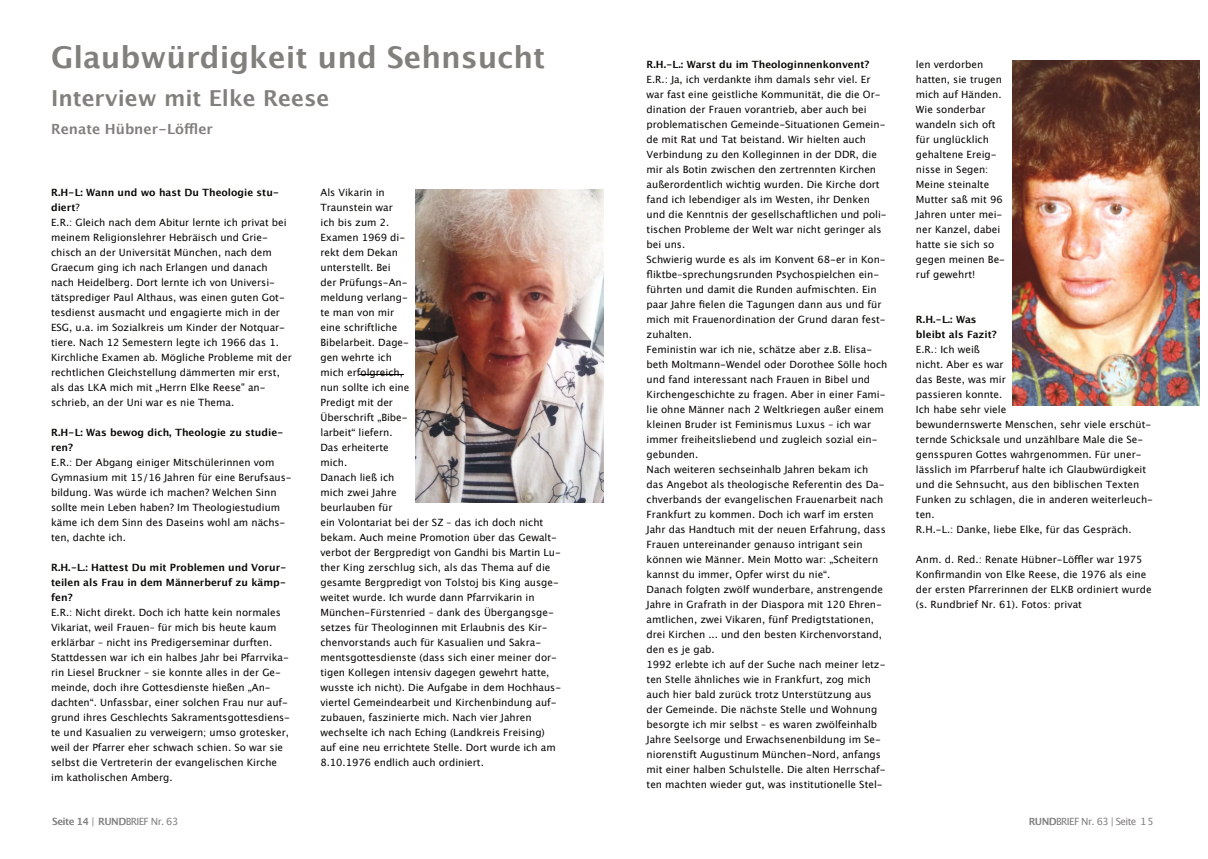
<style>
.page{position:relative;width:1208px;height:859px;background:#fff}
.page>*{position:absolute;margin:0;border:0;box-sizing:border-box;transform-origin:0 0}
.t1{font:700 30px "Lucida Grande";color:#82807d}
.t2{font:700 22px "Lucida Grande";color:#82807d}
.t3{font:700 14px "Lucida Grande";color:#82807d}
.t4{font:10px/15px "Lucida Grande";color:#080704}
.t5{font:700 10px/15px "Lucida Grande";color:#080704}
.t6{font:700 10px "Lucida Grande";letter-spacing:-.06em;color:#81807f}
.t7{font:10px "Lucida Grande";letter-spacing:-.06em;color:#838180}
.s1{font-weight:700}
.s2{font-weight:400;color:#838180}
.s3{font-weight:400}
.s4{font-weight:700;color:#81807f}
.s5{color:#81807f}
</style>
<div class="page">
<hr style="left:359px;top:375px;width:45px;height:1px;background:#080704">
<img style="left:415px;top:189px;width:189px;height:314px">
<img style="left:1012px;top:61px;width:187px;height:344px">
<h1 class="t1" style="left:51px;top:44px;width:496px">Glaubwürdigkeit und Sehnsucht</h1>
<h2 class="t2" style="left:51px;top:88px;width:280px">Interview mit Elke Reese</h2>
<h3 class="t3" style="left:51px;top:123px;width:163px">Renate Hübner-Löffler</h3>
<p class="t4" style="left:51px;top:186px;width:242px"><span class="s1">R.H-L: Wann und wo hast Du Theologie stu&shy;diert</span>?<br>E.R.: Gleich nach dem Abitur lernte ich privat bei meinem Religionslehrer Hebräisch und Grie&shy;chisch an der Universität München, nach dem Graecum ging ich nach Erlangen und danach nach Heidelberg. Dort lernte ich von Universi&shy;tätsprediger Paul Althaus, was einen guten Got&shy;tesdienst ausmacht und engagierte mich in der ESG, u.a. im Sozialkreis um Kinder der Notquar&shy;tiere. Nach 12 Semestern legte ich 1966 das 1.<br>Kirchliche Examen ab. Mögliche Probleme mit der rechtlichen Gleichstellung dämmerten mir erst, als das LKA mich mit „Herrn Elke Reese" an&shy;schrieb, an der Uni war es nie Thema.</p>
<p class="t5" style="left:51px;top:426px;width:234px">R.H-L: Was bewog dich, Theologie zu studie&shy;ren?</p>
<p class="t4" style="left:51px;top:456px;width:242px">E.R.: Der Abgang einiger Mitschülerinnen vom Gymnasium mit 15/16 Jahren für eine Berufsaus&shy;bildung. Was würde ich machen? Welchen Sinn sollte mein Leben haben? Im Theologiestudium käme ich dem Sinn des Daseins wohl am nächs&shy;ten, dachte ich.</p>
<p class="t5" style="left:51px;top:561px;width:237px;text-align:justify">R.H.-L.: Hattest Du mit Problemen und Vorur&shy;teilen als Frau in dem Männerberuf zu kämp&shy;fen?</p>
<p class="t4" style="left:51px;top:606px;width:240px">E.R.: Nicht direkt. Doch ich hatte kein normales Vikariat, weil Frauen– für mich bis heute kaum erklärbar – nicht ins Predigerseminar durften.<br>Stattdessen war ich ein halbes Jahr bei Pfarrvika&shy;rin Liesel Bruckner – sie konnte alles in der Ge&shy;meinde, doch ihre Gottesdienste hießen „An&shy;dachten“. Unfassbar, einer solchen Frau nur auf&shy;grund ihres Geschlechts Sakramentsgottesdiens&shy;te und Kasualien zu verweigern; umso grotesker, weil der Pfarrer eher schwach schien. So war sie selbst die Vertreterin der evangelischen Kirche im katholischen Amberg.</p>
<p class="t4" style="left:320px;top:186px;width:242px">Als Vikarin in<br>Traunstein war<br>ich bis zum 2.<br>Examen 1969 di-<br>rekt dem Dekan<br>unterstellt. Bei<br>der Prüfungs-An-<br>meldung verlang-<br>te man von mir<br>eine schriftliche<br>Bibelarbeit. Dage-<br>gen wehrte ich<br>mich erfolgreich,<br>nun sollte ich eine<br>Predigt mit der<br>Überschrift „Bibe-<br>larbeit“ liefern.<br>Das erheiterte<br>mich.<br>Danach ließ ich<br>mich zwei Jahre<br>beurlauben für<br>ein Volontariat bei der SZ – das ich doch nicht bekam. Auch meine Promotion über das Gewalt&shy;verbot der Bergpredigt von Gandhi bis Martin Lu&shy;ther King zerschlug sich, als das Thema auf die gesamte Bergpredigt von Tolstoj bis King ausge&shy;weitet wurde. Ich wurde dann Pfarrvikarin in<br>München-Fürstenried – dank des Übergangsge&shy;setzes für Theologinnen mit Erlaubnis des Kir&shy;chenvorstands auch für Kasualien und Sakra&shy;mentsgottesdienste (dass sich einer meiner dor&shy;tigen Kollegen intensiv dagegen gewehrt hatte, wusste ich nicht). Die Aufgabe in dem Hochhaus&shy;viertel Gemeindearbeit und Kirchenbindung auf&shy;zubauen, faszinierte mich. Nach vier Jahren wechselte ich nach Eching (Landkreis Freising) auf eine neu errichtete Stelle. Dort wurde ich am<br>8.10.1976 endlich auch ordiniert.</p>
<p class="t5" style="left:646px;top:58px;width:224px">R.H.-L.: Warst du im Theologinnenkonvent?</p>
<p class="t4" style="left:646px;top:73px;width:242px">E.R.: Ja, ich verdankte ihm damals sehr viel. Er war fast eine geistliche Kommunität, die die Or&shy;dination der Frauen vorantrieb, aber auch bei problematischen Gemeinde-Situationen Gemein&shy;de mit Rat und Tat beistand. Wir hielten auch Verbindung zu den Kolleginnen in der DDR, die mir als Botin zwischen den zertrennten Kirchen außerordentlich wichtig wurden. Die Kirche dort fand ich lebendiger als im Westen, ihr Denken und die Kenntnis der gesellschaftlichen und poli&shy;tischen Probleme der Welt war nicht geringer als bei uns.<br>Schwierig wurde es als im Konvent 68-er in Kon&shy;fliktbe–sprechungsrunden Psychospielchen ein&shy;führten und damit die Runden aufmischten. Ein paar Jahre fielen die Tagungen dann aus und für mich mit Frauenordination der Grund daran fest&shy;zuhalten.<br>Feministin war ich nie, schätze aber z.B. Elisa&shy;beth Moltmann-Wendel oder Dorothee Sölle hoch und fand interessant nach Frauen in Bibel und Kirchengeschichte zu fragen. Aber in einer Fami&shy;lie ohne Männer nach 2 Weltkriegen außer einem kleinen Bruder ist Feminismus Luxus – ich war immer freiheitsliebend und zugleich sozial ein&shy;gebunden.<br>Nach weiteren sechseinhalb Jahren bekam ich das Angebot als theologische Referentin des Da&shy;chverbands der evangelischen Frauenarbeit nach Frankfurt zu kommen. Doch ich warf im ersten Jahr das Handtuch mit der neuen Erfahrung, dass Frauen untereinander genauso intrigant sein können wie Männer. Mein Motto war: „Scheitern kannst du immer, Opfer wirst du nie“.<br>Danach folgten zwölf wunderbare, anstrengende Jahre in Grafrath in der Diaspora mit 120 Ehren&shy;amtlichen, zwei Vikaren, fünf Predigtstationen, drei Kirchen ... und den besten Kirchenvorstand, den es je gab.<br>1992 erlebte ich auf der Suche nach meiner letz&shy;ten Stelle ähnliches wie in Frankfurt, zog mich auch hier bald zurück trotz Unterstützung aus der Gemeinde. Die nächste Stelle und Wohnung besorgte ich mir selbst – es waren zwölfeinhalb Jahre Seelsorge und Erwachsenenbildung im Se&shy;niorenstift Augustinum München-Nord, anfangs mit einer halben Schulstelle. Die alten Herrschaf&shy;ten machten wieder gut, was institutionelle Stel-</p>
<p class="t4" style="left:916px;top:58px;width:91px">len verdorben hatten, sie trugen mich auf Händen.<br>Wie sonderbar wandeln sich oft für unglücklich gehaltene Ereig&shy;nisse in Segen:<br>Meine steinalte<br>Mutter saß mit 96<br>Jahren unter mei&shy;ner Kanzel, dabei hatte sie sich so gegen meinen Be&shy;ruf gewehrt!</p>
<p class="t5" style="left:916px;top:313px;width:82px">R.H.-L.: Was bleibt als Fazit?</p>
<p class="t4" style="left:916px;top:343px;width:238px">E.R.: Ich weiß<br>nicht. Aber es war<br>das Beste, was mir<br>passieren konnte.<br>Ich habe sehr viele<br>bewundernswerte Menschen, sehr viele erschüt&shy;ternde Schicksale und unzählbare Male die Se&shy;gensspuren Gottes wahrgenommen. Für uner&shy;lässlich im Pfarrberuf halte ich Glaubwürdigkeit und die Sehnsucht, aus den biblischen Texten<br>Funken zu schlagen, die in anderen weiterleuch&shy;ten.<br>R.H.-L.: Danke, liebe Elke, für das Gespräch.</p>
<p class="t4" style="left:916px;top:553px;width:237px">Anm. d. Red.: Renate Hübner-Löffler war 1975<br>Konfirmandin von Elke Reese, die 1976 als eine der ersten Pfarrerinnen der ELKB ordiniert wurde (s. Rundbrief Nr. 61). Fotos: privat</p>
<p class="t6" style="left:52px;top:817px;width:128px">Seite 14 <span class="s2">|</span> RUND<span class="s3">BRIEF</span> <span class="s2">Nr. 63</span></p>
<p class="t7" style="left:1028px;top:817px;width:127px"><span class="s4">RUND</span><span class="s5">BRIEF</span> Nr. 63 | Seite 1 5</p>
</div>
